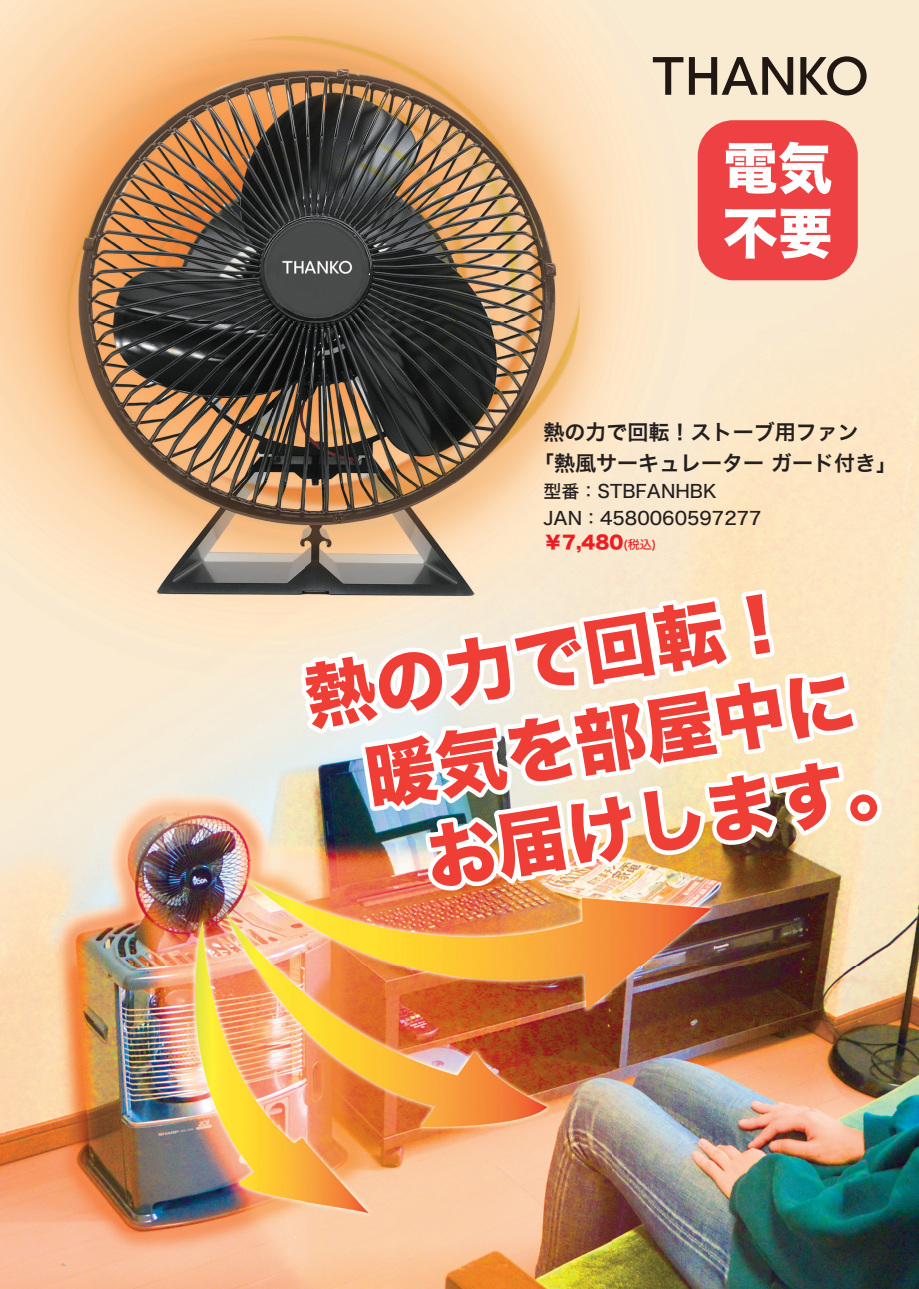
<style>
.page{position:relative;width:919px;height:1289px;background:#fff}
.page>*{position:absolute;margin:0;border:0;box-sizing:border-box;transform-origin:0 0}
.t1{font:70.5px "Hiragino Kaku W8 90 msp RKSJ H";color:#f15929}
.t2{font:54.75px/64.7px "Hiragino Kaku W8 90 msp RKSJ H";color:#fff}
.t3{font:21px/30px "Hiragino Kaku W6 90 msp RKSJ H";color:#231f20}
.t4{font:18px/27px "Hiragino Kaku W5 90 msp RKSJ H";color:#231f20}
.t5{font:18px "Hiragino Kaku W8 90 msp RKSJ H";color:#ee1d23}
.s1{font-family:"Hiragino Kaku W5 90 msp RKSJ H";font-size:12px}
</style>
<div class="page">
<img style="left:0;top:0;width:918px;height:1288px">
<svg style="left:652px;top:57px;width:141px;height:38px;background:#a89c8b"></svg>
<svg style="left:800px;top:56px;width:66px;height:39px;background:#9e9382"></svg>
<svg style="left:560px;top:205px;width:81px;height:693px;background:#fbdfbd"></svg>
<img style="left:287px;top:583px;width:602px;height:314px">
<div style="left:697px;top:120px;width:160px;height:160px;background:#ee4143;border-radius:36px"></div>
<h2 class="t2" style="left:723px;top:138px;width:111px">電気不要</h2>
<p class="t3" style="left:533px;top:418px;width:365px;text-indent:10px">熱の力で回転！ストーブ用ファン<br>「熱風サーキュレーター ガード付き」</p>
<p class="t4" style="left:543px;top:478px;width:219px">型番：STBFANHBK<br>JAN：4580060597277</p>
<p class="t5" style="left:544px;top:533px;width:114px">￥7,480<span class="s1">(税込)</span></p>
<h1 class="t1" style="left:300px;top:660px;width:495px;rotate:-9deg">熱の力で回転！</h1>
<h1 class="t1" style="left:360px;top:740px;width:495px;rotate:-9deg">暖気を部屋中に</h1>
<h1 class="t1" style="left:421px;top:821px;width:495px;rotate:-9deg">お届けします。</h1>
</div>
